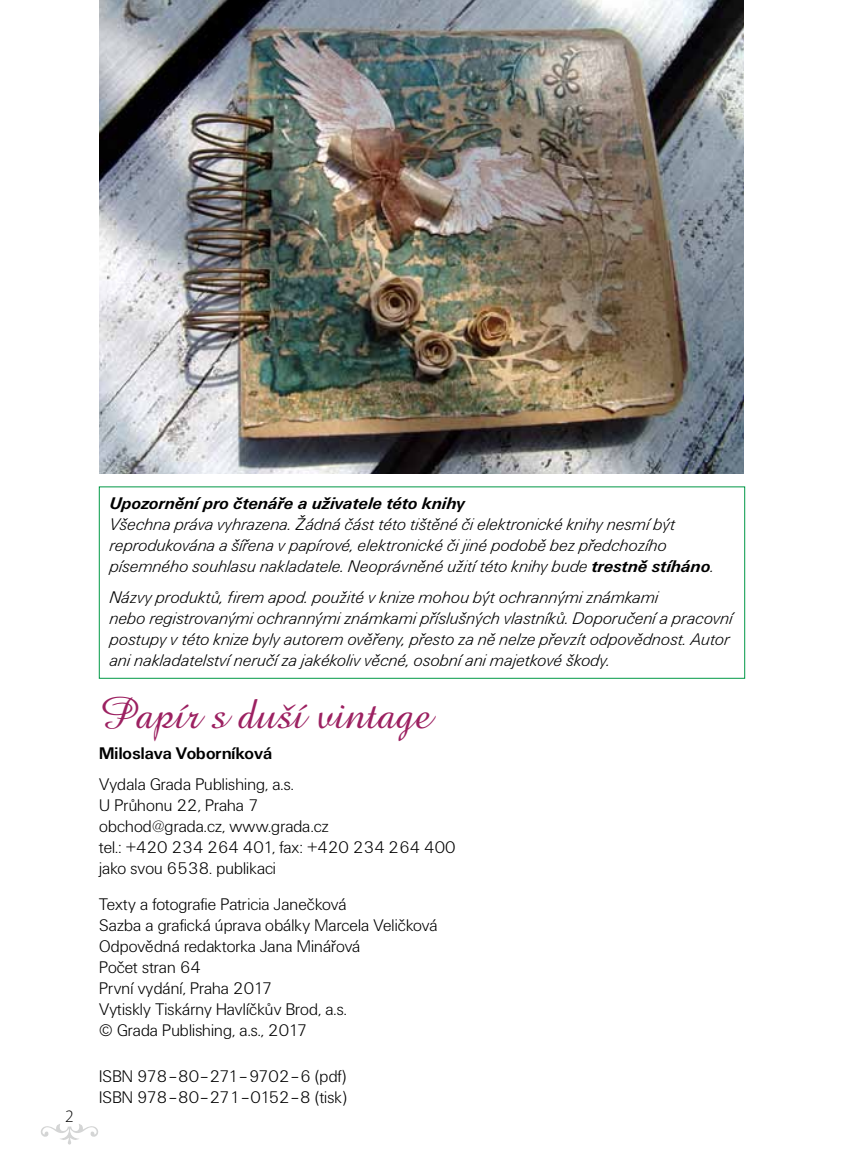
<style>
.page{position:relative;width:844px;height:1166px;background:#fff}
.page>*{position:absolute;margin:0;border:0;box-sizing:border-box;transform-origin:0 0}
.t1{font:45.5px "Amazone BTCE";color:#9c2161}
.t2{font:17.5px/21px "U001 DOT Ligh Ital";letter-spacing:-.01em;color:#000}
.t3{font:17.5px/21px "U001 DOT Ligh";color:#000}
.t4{font:italic 700 17.5px "U001 DOT";letter-spacing:-.01em;color:#000}
.t5{font:700 17.5px "U001 DOT";color:#000}
.t6{font:300 17.5px "Myriad Pro";color:#000}
.s1{font-family:"U001 DOT";font-weight:700;font-style:italic}
</style>
<div class="page">
<svg style="left:41px;top:1124px;width:57px;height:20px"></svg>
<img style="left:99px;top:0;width:644px;height:474px">
<p class="t6" style="left:65px;top:1105px;width:10px">2</p>
<p class="t4" style="left:109px;top:493px;width:357px">Upozornění pro čtenáře a uživatele této knihy</p>
<p class="t2" style="left:109px;top:514px;width:606px">Všechna práva vyhrazena. Žádná část této tištěné či elektronické knihy nesmí být reprodukována a šířena v papírové, elektronické či jiné podobě bez předchozího písemného souhlasu nakladatele. Neoprávněné užití této knihy bude <span class="s1">trestně stíháno</span>.</p>
<p class="t2" style="left:109px;top:587px;width:624px">Názvy produktů, firem apod. použité v knize mohou být ochrannými známkami<br>nebo registrovanými ochrannými známkami příslušných vlastníků. Doporučení a pracovní postupy v této knize byly autorem ověřeny, přesto za ně nelze převzít odpovědnost. Autor ani nakladatelství neručí za jakékoliv věcné, osobní ani majetkové škody.</p>
<h1 class="t1" style="left:99px;top:686px;width:334px">Papír s duší vintage</h1>
<p class="t5" style="left:99px;top:743px;width:174px">Miloslava Voborníková</p>
<p class="t3" style="left:99px;top:774px;width:358px">Vydala Grada Publishing, a.s.<br>U Průhonu 22, Praha 7<br>obchod@grada.cz, www.grada.cz<br>tel.: +420 234 264 401, fax: +420 234 264 400 jako svou 6538. publikaci</p>
<p class="t3" style="left:99px;top:893px;width:340px">Texty a fotografie Patricia Janečková<br>Sazba a grafická úprava obálky Marcela Veličková Odpovědná redaktorka Jana Minářová<br>Počet stran 64<br>První vydání, Praha 2017<br>Vytiskly Tiskárny Havlíčkův Brod, a.s.<br>© Grada Publishing, a.s., 2017</p>
<p class="t3" style="left:99px;top:1066px;width:249px">ISBN 978–80–271–9702–6 (pdf)<br>ISBN 978–80–271–0152–8 (tisk)</p>
</div>
